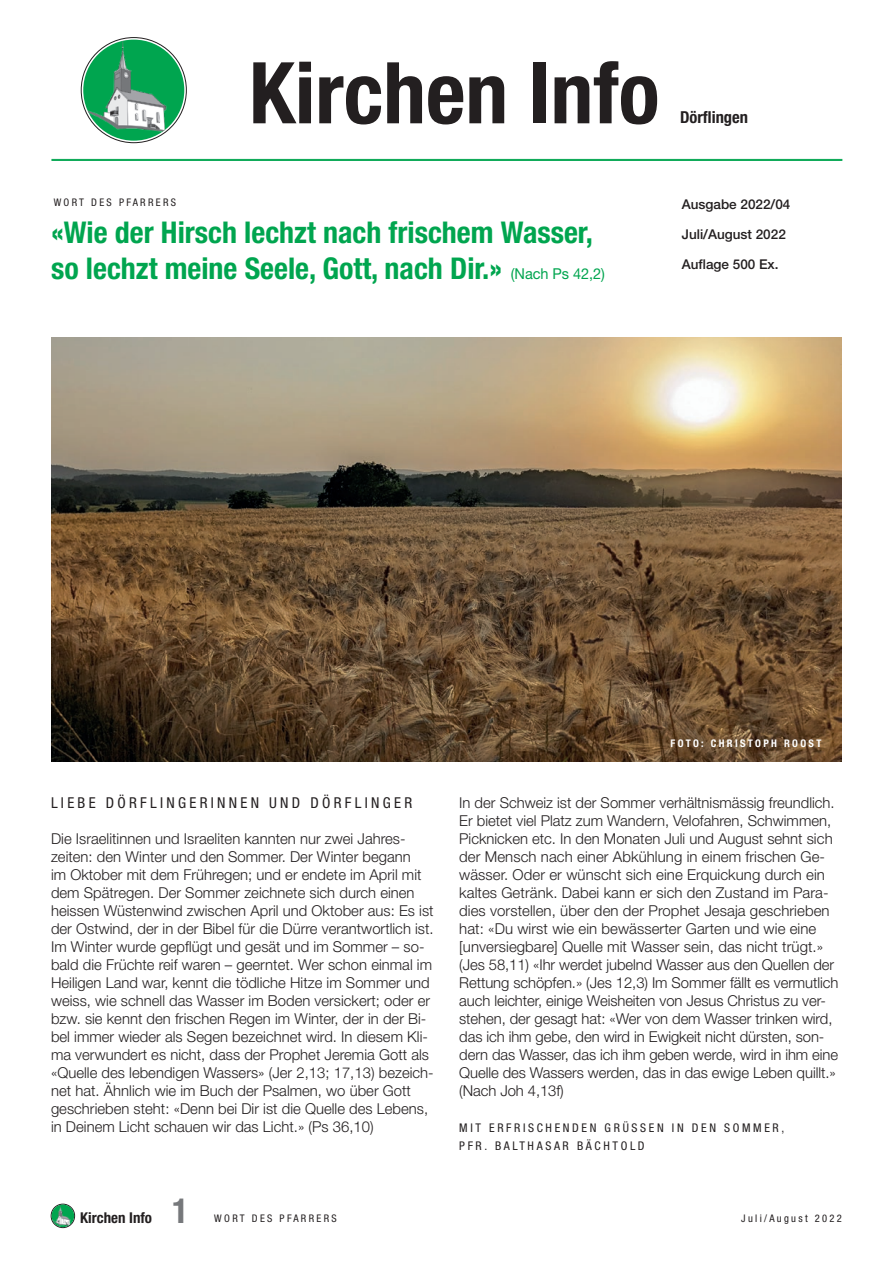
<style>
.page{position:relative;width:893px;height:1263px;background:#fff}
.page>*{position:absolute;margin:0;border:0;box-sizing:border-box;transform-origin:0 0}
.covertitel{font:700 condensed 85.35px "Helvetica Neue LT Pro";color:#231f20}
.t1{font:700 condensed 34.5px "Helvetica Neue LT Pro";color:#76787b}
.haupttitel{font:700 condensed 30px "Helvetica Neue LT Pro";color:#00a54f}
.covertitel-2{font:700 condensed 16.5px "Helvetica Neue LT Pro";color:#231f20}
.fliesstext{font:300 15px/18px "Helvetica Neue LT Pro";color:#231f20}
.auszeichnung1{font:condensed 15px "Helvetica Neue LT Pro";letter-spacing:.22em;color:#231f20}
.t2{font:700 condensed 15px "Helvetica Neue LT Pro";color:#231f20}
.t3{font:500 13.5px "Helvetica Neue LT Pro";color:#231f20}
.auszeichnung1-2{font:condensed 12px/18px "Helvetica Neue LT Pro";letter-spacing:.22em;color:#231f20}
.auszeichnung1-3{font:condensed 10.5px "Helvetica Neue LT Pro";letter-spacing:.22em;color:#231f20}
.auszeichnung1-4{font:700 condensed 10.5px "Helvetica Neue LT Pro";letter-spacing:.22em;color:#fff}
.s1{font-weight:400;font-stretch:normal;font-size:15px}
</style>
<div class="page">
<img style="left:51px;top:337px;width:791px;height:425px">
<hr style="left:51px;top:159px;width:791px;height:1px;background:#00a54f">
<hr style="left:51px;top:160px;width:791px;height:1px;background:#00a54f">
<div style="left:51px;top:1204px;width:24px;height:24px;border:1px solid #231f20;border-radius:50%"></div>
<img style="left:52px;top:1205px;width:22px;height:22px">
<img style="left:83px;top:40px;width:99px;height:99px">
<p class="covertitel" style="left:249px;top:42px;width:412px">Kirchen Info</p>
<p class="covertitel-2" style="left:680px;top:108px;width:70px">Dörflingen</p>
<p class="auszeichnung1-3" style="left:54px;top:196px;width:124px">WORT DES PFARRERS</p>
<p class="t3" style="left:682px;top:196px;width:110px">Ausgabe 2022/04</p>
<p class="t3" style="left:682px;top:226px;width:106px">Juli/August 2022</p>
<p class="t3" style="left:682px;top:256px;width:98px">Auflage 500 Ex.</p>
<p class="haupttitel" style="left:51px;top:214px;width:543px">«Wie der Hirsch lechzt nach frischem Wasser,</p>
<p class="haupttitel" style="left:51px;top:250px;width:555px">so lechzt meine Seele, Gott, nach Dir.» <span class="s1">(Nach Ps 42,2)</span></p>
<p class="auszeichnung1" style="left:51px;top:793px;width:363px">LIEBE DÖRFLINGERINNEN UND DÖRFLINGER</p>
<p class="fliesstext" style="left:51px;top:829px;width:384px">Die Israelitinnen und Israeliten kannten nur zwei Jahres&shy;zeiten: den Winter und den Sommer. Der Winter begann<br>im Oktober mit dem Frühregen; und er endete im April mit dem Spätregen. Der Sommer zeichnete sich durch einen heissen Wüstenwind zwischen April und Oktober aus: Es ist der Ostwind, der in der Bibel für die Dürre verantwortlich ist.<br>Im Winter wurde gepflügt und gesät und im Sommer – so&shy;bald die Früchte reif waren – geerntet. Wer schon einmal im Heiligen Land war, kennt die tödliche Hitze im Sommer und weiss, wie schnell das Wasser im Boden versickert; oder er bzw. sie kennt den frischen Regen im Winter, der in der Bi&shy;bel immer wieder als Segen bezeichnet wird. In diesem Kli&shy;ma verwundert es nicht, dass der Prophet Jeremia Gott als «Quelle des lebendigen Wassers» (Jer 2,13; 17,13) bezeich&shy;net hat. Ähnlich wie im Buch der Psalmen, wo über Gott geschrieben steht: «Denn bei Dir ist die Quelle des Lebens, in Deinem Licht schauen wir das Licht.» (Ps 36,10)</p>
<p class="auszeichnung1-4" style="left:671px;top:737px;width:152px">FOTO: CHRISTOPH ROOST</p>
<p class="fliesstext" style="left:459px;top:793px;width:381px">In der Schweiz ist der Sommer verhältnismässig freundlich.<br>Er bietet viel Platz zum Wandern, Velofahren, Schwimmen, Picknicken etc. In den Monaten Juli und August sehnt sich der Mensch nach einer Abkühlung in einem frischen Ge&shy;wässer. Oder er wünscht sich eine Erquickung durch ein kaltes Getränk. Dabei kann er sich den Zustand im Para&shy;dies vorstellen, über den der Prophet Jesaja geschrieben hat: «Du wirst wie ein bewässerter Garten und wie eine [unversiegbare] Quelle mit Wasser sein, das nicht trügt.» (Jes 58,11) «Ihr werdet jubelnd Wasser aus den Quellen der Rettung schöpfen.» (Jes 12,3) Im Sommer fällt es vermutlich auch leichter, einige Weisheiten von Jesus Christus zu ver&shy;stehen, der gesagt hat: «Wer von dem Wasser trinken wird, das ich ihm gebe, den wird in Ewigkeit nicht dürsten, son&shy;dern das Wasser, das ich ihm geben werde, wird in ihm eine Quelle des Wassers werden, das in das ewige Leben quillt.» (Nach Joh 4,13f)</p>
<p class="auszeichnung1-2" style="left:459px;top:1118px;width:327px">MIT ERFRISCHENDEN GRÜSSEN IN DEN SOMMER,<br>PFR. BALTHASAR BÄCHTOLD</p>
<p class="t2" style="left:80px;top:1209px;width:73px">Kirchen Info</p>
<h2 class="t1" style="left:172px;top:1190px;width:18px">1</h2>
<p class="auszeichnung1-3" style="left:214px;top:1212px;width:124px">WORT DES PFARRERS</p>
<p class="auszeichnung1-3" style="left:741px;top:1212px;width:102px">Juli/August 2022</p>
</div>
